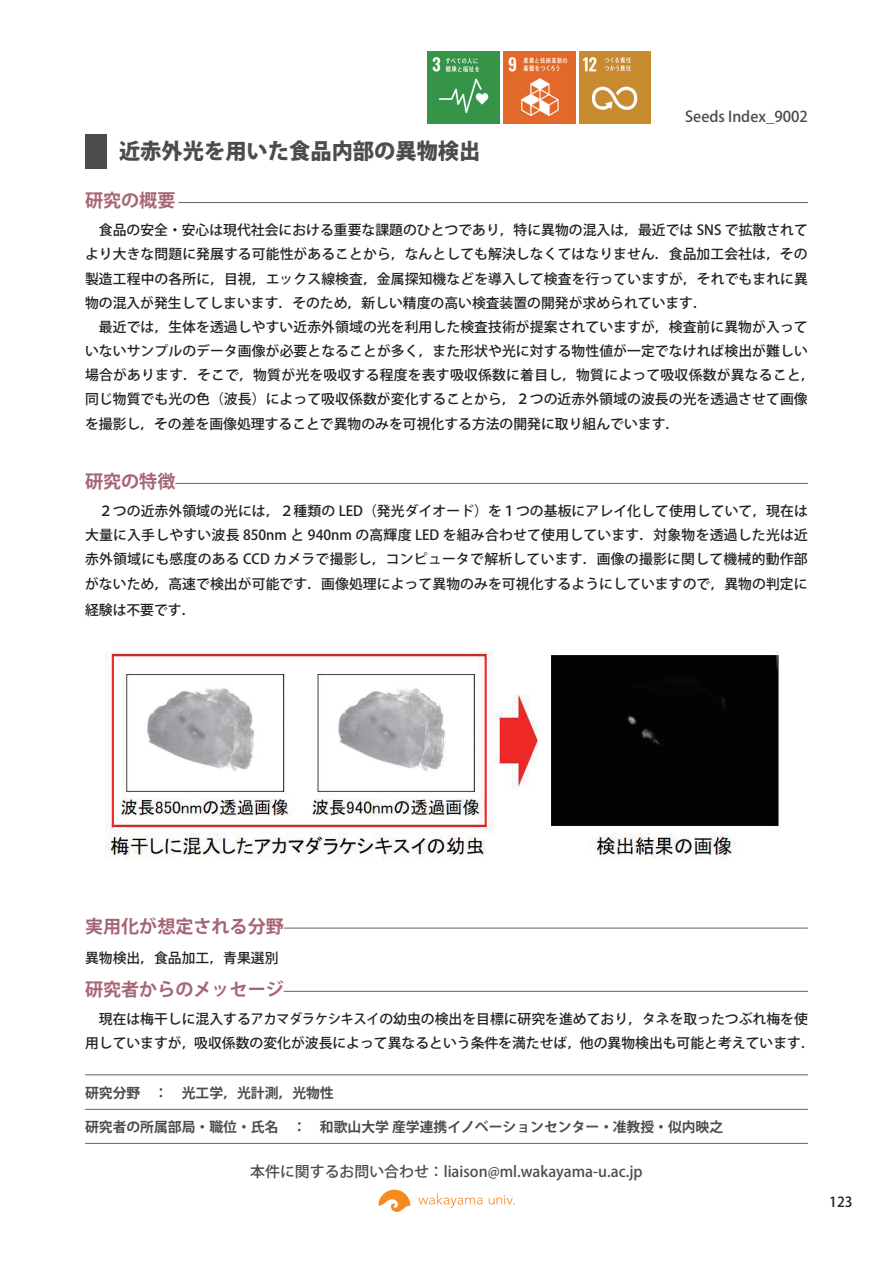
<style>
.page{position:relative;width:893px;height:1263px;background:#fff}
.page>*{position:absolute;margin:0;border:0;box-sizing:border-box;transform-origin:0 0}
.t1{font:800 21.75px "Koz Go Pro";color:#4b4c4d}
.t2{font:700 18px "Koz Go Pro";color:#a66572}
.t3{font:500 14.85px "Koz Go Pro";color:#4b4c4d}
.t4{font:500 13.8px/24.2px "Koz Go Pro";letter-spacing:.005em;color:#231f20}
.t5{font:700 13.8px "Koz Go Pro";color:#4b4c4d}
</style>
<div class="page">
<hr style="left:85px;top:1109px;width:723px;height:1px;background:#6c6d70">
<hr style="left:85px;top:1143px;width:723px;height:1px;background:#6c6d70">
<hr style="left:85px;top:1074px;width:723px;height:1px;background:#6c6d70">
<svg style="left:378px;top:1190px;width:32px;height:22px"></svg>
<svg style="left:418px;top:1193px;width:64px;height:15px"></svg>
<svg style="left:489px;top:1195px;width:25px;height:9px"></svg>
<img style="left:428px;top:52px;width:71px;height:71px">
<img style="left:503px;top:52px;width:72px;height:71px">
<img style="left:579px;top:52px;width:72px;height:71px">
<hr style="left:178px;top:202px;width:630px;height:1px;background:#6c6d70">
<hr style="left:175px;top:483px;width:633px;height:1px;background:#6c6d70">
<hr style="left:284px;top:927px;width:524px;height:2px;background:#6c6d70">
<hr style="left:284px;top:991px;width:524px;height:1px;background:#6c6d70">
<div style="left:85px;top:134px;width:21px;height:34px;background:#4b4c4d"></div>
<img style="left:105px;top:651px;width:674px;height:208px">
<h1 class="t1" style="left:119px;top:137px;width:363px">近赤外光を用いた食品内部の異物検出</h1>
<p class="t3" style="left:685px;top:107px;width:124px">Seeds Index_9002</p>
<h2 class="t2" style="left:85px;top:189px;width:92px">研究の概要</h2>
<p class="t4" style="left:85px;top:219px;width:731px">　食品の安全・安心は現代社会における重要な課題のひとつであり，特に異物の混入は，最近では SNS で拡散されてより大きな問題に発展する可能性があることから，なんとしても解決しなくてはなりません．食品加工会社は，その製造工程中の各所に，目視，エックス線検査，金属探知機などを導入して検査を行っていますが，それでもまれに異物の混入が発生してしまいます．そのため，新しい精度の高い検査装置の開発が求められています．<br>　最近では，生体を透過しやすい近赤外領域の光を利用した検査技術が提案されていますが，検査前に異物が入っていないサンプルのデータ画像が必要となることが多く，また形状や光に対する物性値が一定でなければ検出が難しい場合があります．そこで，物質が光を吸収する程度を表す吸収係数に着目し，物質によって吸収係数が異なること，同じ物質でも光の色（波長）によって吸収係数が変化することから，２つの近赤外領域の波長の光を透過させて画像を撮影し，その差を画像処理することで異物のみを可視化する方法の開発に取り組んでいます．</p>
<h2 class="t2" style="left:85px;top:470px;width:92px">研究の特徴</h2>
<p class="t4" style="left:85px;top:500px;width:724px;text-align:justify">　２つの近赤外領域の光には，２種類の LED（発光ダイオード）を１つの基板にアレイ化して使用していて，現在は大量に入手しやすい波長 850nm と 940nm の高輝度 LED を組み合わせて使用しています．対象物を透過した光は近赤外領域にも感度のある CCD カメラで撮影し，コンピュータで解析しています．画像の撮影に関して機械的動作部がないため，高速で検出が可能です．画像処理によって異物のみを可視化するようにしていますので，異物の判定に</p>
<p class="t4" style="left:85px;top:598px;width:112px">経験は不要です．</p>
<h2 class="t2" style="left:85px;top:915px;width:200px">実用化が想定される分野</h2>
<p class="t4" style="left:85px;top:946px;width:195px">異物検出，食品加工，青果選別</p>
<h2 class="t2" style="left:85px;top:978px;width:200px">研究者からのメッセージ</h2>
<p class="t4" style="left:85px;top:1007px;width:731px">　現在は梅干しに混入するアカマダラケシキスイの幼虫の検出を目標に研究を進めており，タネを取ったつぶれ梅を使用していますが，吸収係数の変化が波長によって異なるという条件を満たせば，他の異物検出も可能と考えています．</p>
<p class="t5" style="left:85px;top:1084px;width:250px">研究分野　：　光工学，光計測，光物性</p>
<p class="t5" style="left:85px;top:1118px;width:640px">研究者の所属部局・職位・氏名　：　和歌山大学 産学連携イノベーションセンター・ 准教授・似内映之</p>
<p class="t3" style="left:250px;top:1161px;width:394px">本件に関するお問い合わせ：liaison@ml.wakayama-u.ac.jp</p>
<p class="t4" style="left:829px;top:1191px;width:25px">123</p>
</div>
